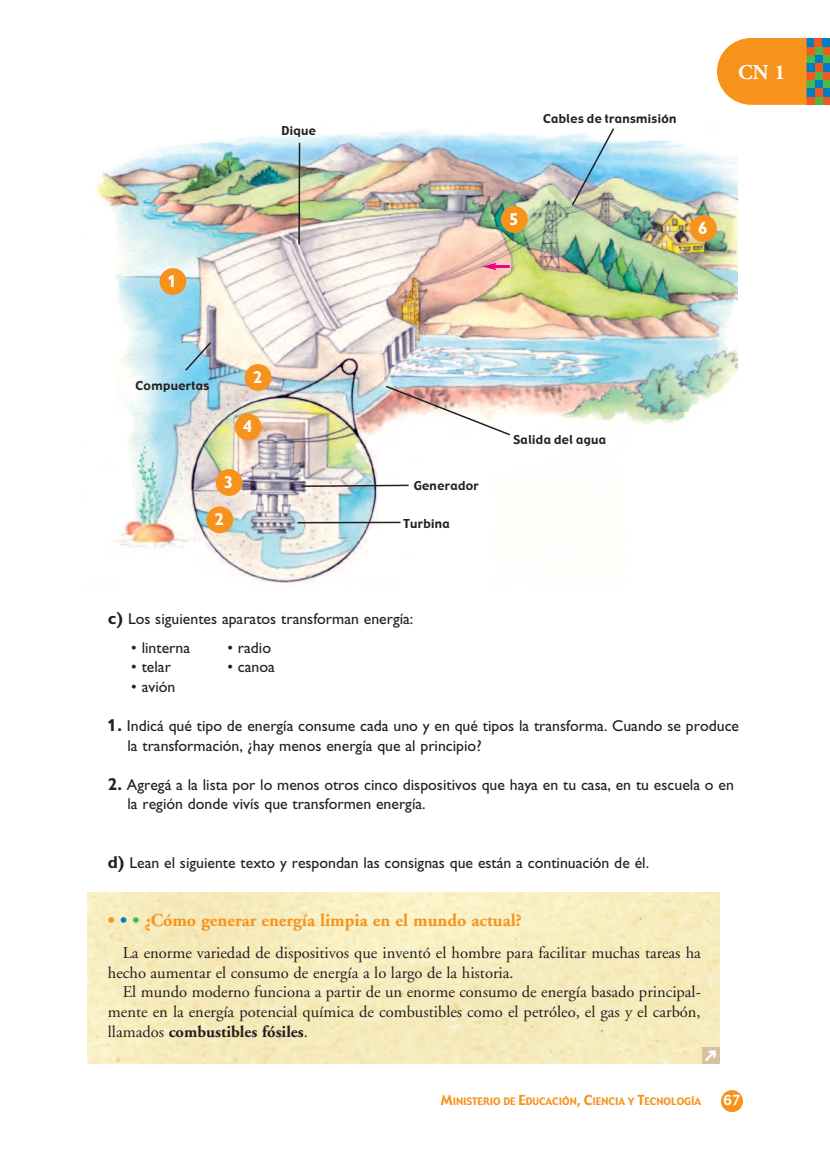
<style>
.page{position:relative;width:830px;height:1149px;background:#fff}
.page>*{position:absolute;margin:0;border:0;box-sizing:border-box;transform-origin:0 0}
.t1{font:700 21px "Adobe Garamond";color:#fff}
.t2{font:700 18px "Adobe Garamond";color:#f7931d}
.t3{font:700 17.25px "Santi Gill Sans";color:#fff}
.t4{font:16.5px/19.5px "Adobe Garamond";color:#231f20}
.t5{font:15.75px/19.5px "Santi Gill Sans";color:#231f20}
.t6{font:13.5px "Gadget";color:#fff}
.t7{font:12px "Gadget";letter-spacing:.03em;color:#231f20}
.t8{font:10.2px "Gadget";color:#f7931d}
.s1{font-weight:700;font-size:17.25px}
.s2{color:#007ec5}
.s3{color:#4cb848}
.s4{font-weight:700}
.s5{font-size:13.5px}
</style>
<div class="page">
<img style="left:87px;top:892px;width:632px;height:171px">
<div style="left:720px;top:1089px;width:22px;height:22px;background:#f7931d;border-radius:50%"></div>
<img style="left:96px;top:129px;width:640px;height:454px">
<div style="left:159px;top:268px;width:27px;height:27px;background:#f7931d;border-radius:50%"></div>
<div style="left:244px;top:364px;width:27px;height:27px;background:#f7931d;border-radius:50%"></div>
<div style="left:206px;top:506px;width:27px;height:27px;background:#f7931d;border-radius:50%"></div>
<div style="left:234px;top:413px;width:27px;height:27px;background:#f7931d;border-radius:50%"></div>
<div style="left:215px;top:469px;width:27px;height:26px;background:#f7931d;border-radius:50%"></div>
<div style="left:500px;top:206px;width:27px;height:27px;background:#f7931d;border-radius:50%"></div>
<div style="left:689px;top:215px;width:27px;height:27px;background:#f7931d;border-radius:50%"></div>
<svg style="left:183px;top:340px;width:29px;height:32px"></svg>
<hr style="left:297px;top:521px;width:103px;height:2px;background:#231f20">
<img style="left:384px;top:384px;width:127px;height:52px">
<svg style="left:300px;top:483px;width:110px;height:4px"></svg>
<hr style="left:298px;top:143px;width:2px;height:101px;background:#231f20">
<img style="left:570px;top:128px;width:45px;height:79px">
<hr style="left:493px;top:265px;width:16px;height:3px;background:#ed028c">
<svg style="left:482px;top:263px;width:14px;height:7px"></svg>
<div style="left:701px;top:1046px;width:17px;height:17px;background:#d7c19f"></div>
<svg style="left:705px;top:1050px;width:10px;height:10px"></svg>
<div style="left:822px;top:96px;width:7px;height:9px;background:#f15921"></div>
<div style="left:814px;top:96px;width:8px;height:9px;background:#4cb848"></div>
<div style="left:805px;top:96px;width:9px;height:9px;background:#f15921"></div>
<div style="left:822px;top:88px;width:7px;height:8px;background:#007ec5"></div>
<div style="left:814px;top:88px;width:8px;height:8px;background:#f15921"></div>
<div style="left:805px;top:88px;width:9px;height:8px;background:#007ec5"></div>
<div style="left:822px;top:80px;width:7px;height:8px;background:#4cb848"></div>
<div style="left:814px;top:80px;width:8px;height:8px;background:#007ec5"></div>
<div style="left:805px;top:80px;width:9px;height:8px;background:#4cb848"></div>
<div style="left:822px;top:71px;width:7px;height:9px;background:#f15921"></div>
<div style="left:814px;top:71px;width:8px;height:9px;background:#4cb848"></div>
<div style="left:805px;top:71px;width:9px;height:9px;background:#f15921"></div>
<div style="left:822px;top:63px;width:7px;height:8px;background:#007ec5"></div>
<div style="left:814px;top:63px;width:8px;height:8px;background:#f15921"></div>
<div style="left:805px;top:63px;width:9px;height:8px;background:#007ec5"></div>
<div style="left:822px;top:55px;width:7px;height:8px;background:#4cb848"></div>
<div style="left:814px;top:55px;width:8px;height:8px;background:#007ec5"></div>
<div style="left:805px;top:55px;width:9px;height:8px;background:#4cb848"></div>
<div style="left:822px;top:46px;width:7px;height:9px;background:#f15921"></div>
<div style="left:814px;top:46px;width:8px;height:9px;background:#4cb848"></div>
<div style="left:805px;top:46px;width:9px;height:9px;background:#f15921"></div>
<div style="left:805px;top:38px;width:9px;height:8px;background:#007ec5"></div>
<div style="left:814px;top:38px;width:8px;height:8px;background:#f15921"></div>
<div style="left:822px;top:38px;width:7px;height:8px;background:#007ec5"></div>
<svg style="left:717px;top:38px;width:89px;height:67px;background:#f79c30"></svg>
<p class="t7" style="left:281px;top:123px;width:36px">Dique</p>
<p class="t3" style="left:168px;top:274px;width:11px">1</p>
<p class="t7" style="left:135px;top:378px;width:75px">Compuertas</p>
<p class="t3" style="left:253px;top:370px;width:11px">2</p>
<p class="t3" style="left:243px;top:419px;width:11px">4</p>
<p class="t3" style="left:224px;top:475px;width:11px">3</p>
<p class="t3" style="left:214px;top:512px;width:11px">2</p>
<p class="t7" style="left:543px;top:112px;width:135px">Cables de transmisión</p>
<h1 class="t1" style="left:738px;top:63px;width:49px">CN 1</h1>
<p class="t3" style="left:509px;top:212px;width:11px">5</p>
<p class="t3" style="left:698px;top:221px;width:11px">6</p>
<p class="t7" style="left:413px;top:479px;width:67px">Generador</p>
<p class="t7" style="left:403px;top:516px;width:48px">Turbina</p>
<p class="t7" style="left:513px;top:433px;width:94px">Salida del agua</p>
<p class="t5" style="left:108px;top:610px;width:307px"><span class="s1">c)</span> Los siguientes aparatos transforman energía:</p>
<p class="t5" style="left:131px;top:639px;width:60px">• linterna</p>
<p class="t5" style="left:227px;top:639px;width:45px">• radio</p>
<p class="t5" style="left:131px;top:658px;width:41px">• telar</p>
<p class="t5" style="left:227px;top:658px;width:49px">• canoa</p>
<p class="t5" style="left:131px;top:678px;width:46px">• avión</p>
<p class="t5" style="left:127px;top:717px;width:613px;text-indent:-20px"><span class="s1">1.</span> Indicá qué tipo de energía consume cada uno y en qué tipos la transforma. Cuando se produce la transformación, ¿hay menos energía que al principio?</p>
<p class="t5" style="left:127px;top:775px;width:607px;text-indent:-20px"><span class="s1">2.</span> Agregá a la lista por lo menos otros cinco dispositivos que haya en tu casa, en tu escuela o en la región donde vivís que transformen energía.</p>
<p class="t5" style="left:108px;top:853px;width:542px"><span class="s1">d)</span> Lean el siguiente texto y respondan las consignas que están a continuación de él.</p>
<p class="t2" style="left:108px;top:913px;width:415px">• <span class="s2">•</span> <span class="s3">•</span> ¿Cómo generar energía limpia en el mundo actual?</p>
<p class="t4" style="left:108px;top:944px;width:594px;text-indent:15px">La enorme variedad de dispositivos que inventó el hombre para facilitar muchas tareas ha hecho aumentar el consumo de energía a lo largo de la historia.</p>
<p class="t4" style="left:108px;top:983px;width:594px;text-align:justify;text-indent:15px">El mundo moderno funciona a partir de un enorme consumo de energía basado principal&shy;mente en la energía potencial química de combustibles como el petróleo, el gas y el carbón, llamados <span class="s4">combustibles fósiles</span>.</p>
<p class="t8" style="left:440px;top:1095px;width:262px"><span class="s5">M</span>INISTERIO DE <span class="s5">E</span>DUCACIÓN<span class="s5">, C</span>IENCIA Y <span class="s5">T</span>ECNOLOGÍA</p>
<p class="t6" style="left:723px;top:1092px;width:18px">67</p>
</div>
